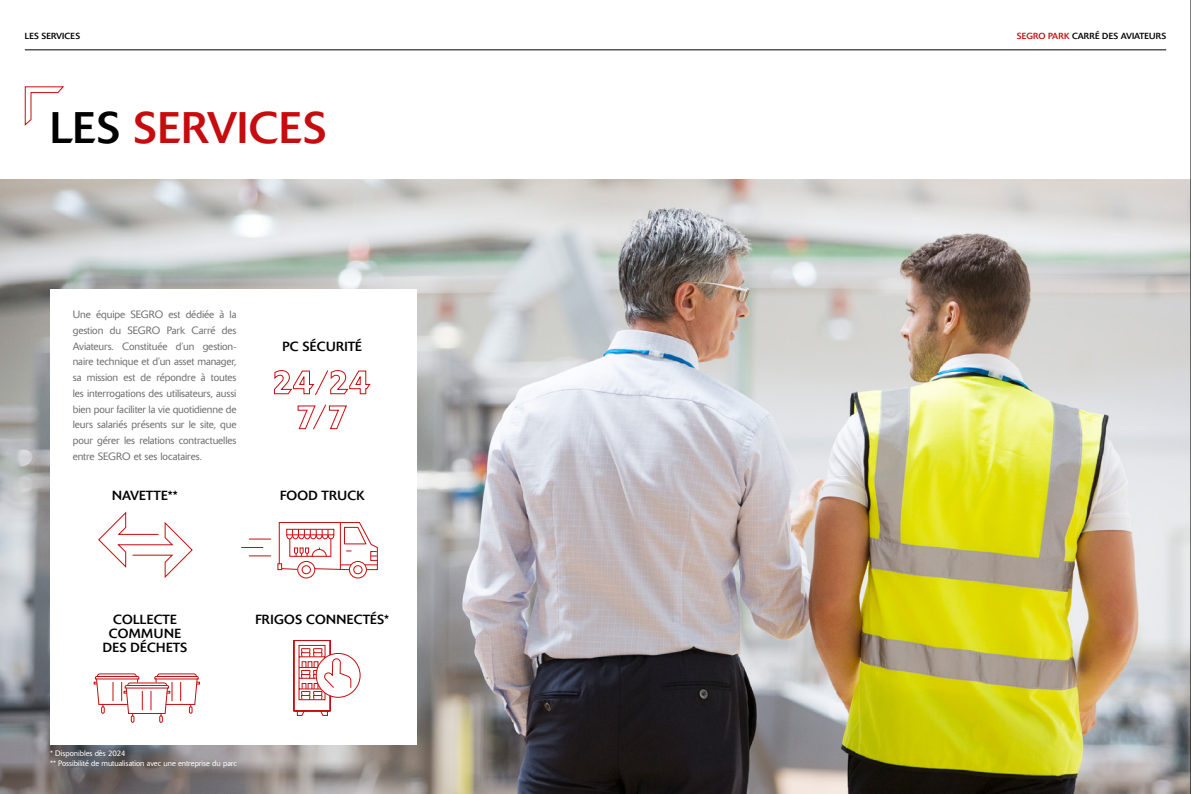
<style>
.page{position:relative;width:1191px;height:794px;background:#fff}
.page>*{position:absolute;margin:0;border:0;box-sizing:border-box;transform-origin:0 0}
.t1{font:43.75px "Delta BQ";letter-spacing:.02em;color:#c70c0f}
.t2{font:13.12px/14px "Delta BQ";letter-spacing:.02em;color:#000;text-align:center}
.t3{font:13.12px "Delta BQ";color:#000}
.t4{font:300 10.5px/15.8px "Delta BQ";letter-spacing:-.005em;color:#706f6f;text-align:justify}
.t5{font:8.75px "Delta BQ";color:#000}
.t6{font:8.75px "Delta BQ";letter-spacing:.02em;color:#000}
.t7{font:300 7.88px/9.6px "Delta BQ";color:#fff}
.s1{color:#000}
.s2{color:#c70c0f}
</style>
<div class="page">
<hr style="left:25px;top:49px;width:1141px;height:1px;background:#000">
<img style="left:0;top:180px;width:1190px;height:614px">
<svg style="left:24px;top:86px;width:40px;height:40px"></svg>
<div style="left:50px;top:289px;width:366px;height:455px;background:#fff"></div>
<svg style="left:297px;top:404px;width:50px;height:26px"></svg>
<svg style="left:273px;top:370px;width:98px;height:26px"></svg>
<svg style="left:98px;top:511px;width:95px;height:67px"></svg>
<svg style="left:249px;top:538px;width:22px;height:1px"></svg>
<svg style="left:249px;top:555px;width:22px;height:1px"></svg>
<svg style="left:241px;top:547px;width:22px;height:1px"></svg>
<svg style="left:277px;top:522px;width:101px;height:194px"></svg>
<svg style="left:93px;top:673px;width:107px;height:49px"></svg>
<hr style="left:1190px;top:0;width:1px;height:794px;background:#000">
<p class="t6" style="left:25px;top:31px;width:57px">LES SERVICES</p>
<h1 class="t1" style="left:50px;top:101px;width:278px"><span class="s1">LES</span> SERVICES</h1>
<p class="t4" style="left:73px;top:307px;width:165px">Une équipe SEGRO est dédiée à la gestion du SEGRO Park Carré des Aviateurs. Constituée d’un gestion&shy;naire technique et d’un asset manager, sa mission est de répondre à toutes les interrogations des utilisateurs, aussi bien pour faciliter la vie quotidienne de leurs salariés présents sur le site, que pour gérer les relations contractuelles entre SEGRO et ses locataires.</p>
<p class="t3" style="left:112px;top:487px;width:67px">NAVETTE**</p>
<p class="t2" style="left:282px;top:339px;width:81px">PC SÉCURITÉ</p>
<p class="t2" style="left:280px;top:488px;width:86px">FOOD TRUCK</p>
<p class="t2" style="left:103px;top:612px;width:86px">COLLECTE<br>COMMUNE<br>DES DÉCHETS</p>
<p class="t2" style="left:255px;top:612px;width:135px">FRIGOS CONNECTÉS*</p>
<p class="t7" style="left:50px;top:749px;width:188px">* Disponibles dès 2024<br>** Possibilité de mutualisation avec une entreprise du parc</p>
<p class="t5" style="left:1016px;top:31px;width:151px"><span class="s2">SEGRO PARK</span> CARRÉ DES AVIATEURS</p>
</div>
